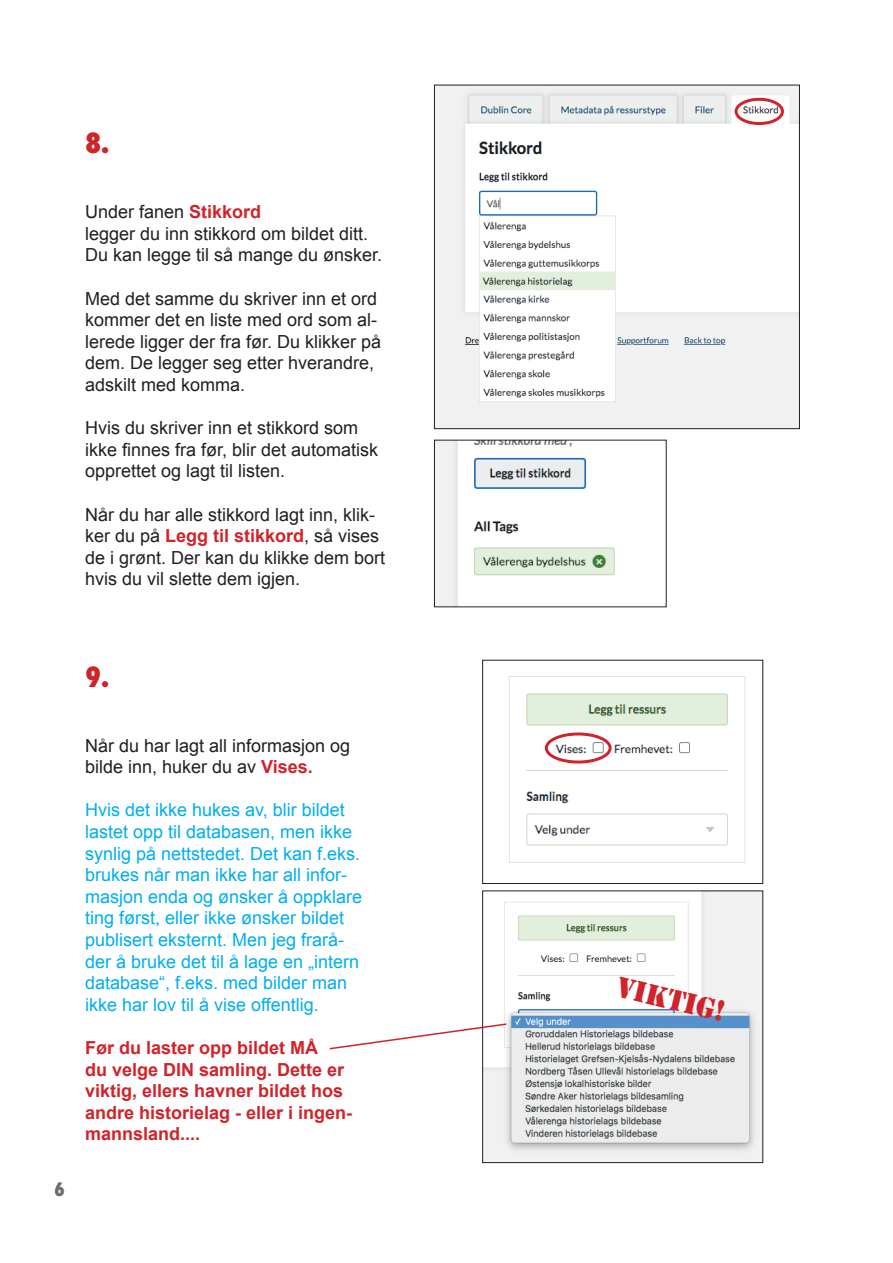
<style>
.page{position:relative;width:893px;height:1263px;background:#fff}
.page>*{position:absolute;margin:0;border:0;box-sizing:border-box;transform-origin:0 0}
.t1{font:27px "Stencil Std";color:#d1232a}
.t2{font:800 condensed 27px "Futura";color:#d1232a}
.t3{font:18px/21.6px "Arial";color:#231f20}
.t4{font:18px/21.6px "Arial";color:#00aeef}
.t5{font:700 18px/21.6px "Arial";color:#d1232a}
.t6{font:800 condensed 18px "Futura";color:#6c6d70}
.s1{font-weight:700;color:#d1232a}
</style>
<div class="page">
<img style="left:436px;top:87px;width:362px;height:340px">
<div style="left:434px;top:85px;width:366px;height:344px;border:1px solid #231f20"></div>
<img style="left:436px;top:442px;width:179px;height:163px">
<div style="left:735px;top:98px;width:49px;height:27px;border:3px solid #d1232a;border-radius:50%"></div>
<img style="left:509px;top:676px;width:237px;height:187px">
<div style="left:482px;top:660px;width:281px;height:224px;border:1px solid #231f20"></div>
<img style="left:484px;top:892px;width:277px;height:269px">
<div style="left:482px;top:890px;width:281px;height:273px;border:1px solid #231f20"></div>
<div style="left:545px;top:732px;width:67px;height:31px;border:3px solid #d1232a;border-radius:50%"></div>
<svg style="left:329px;top:1022px;width:179px;height:28px"></svg>
<h1 class="t2" style="left:85px;top:125px;width:26px">8.</h1>
<p class="t3" style="left:85px;top:201px;width:299px">Under fanen <span class="s1">Stikkord<br></span>legger du inn stikkord om bildet ditt.<br>Du kan legge til så mange du ønsker.</p>
<p class="t3" style="left:85px;top:288px;width:298px">Med det samme du skriver inn et ord kommer det en liste med ord som al&shy;lerede ligger der fra før. Du klikker på dem. De legger seg etter hverandre, adskilt med komma.</p>
<p class="t3" style="left:85px;top:417px;width:295px">Hvis du skriver inn et stikkord som ikke finnes fra før, blir det automatisk opprettet og lagt til listen.</p>
<p class="t3" style="left:85px;top:504px;width:302px">Når du har alle stikkord lagt inn, klik&shy;ker du på <span class="s1">Legg til stikkord</span>, så vises de i grønt. Der kan du klikke dem bort hvis du vil slette dem igjen.</p>
<p class="t6" style="left:54px;top:1177px;width:12px">6</p>
<h1 class="t2" style="left:85px;top:658px;width:26px">9.</h1>
<p class="t3" style="left:85px;top:734px;width:267px">Når du har lagt all informasjon og bilde inn, huker du av <span class="s1">Vises.</span></p>
<p class="t4" style="left:85px;top:799px;width:279px">Hvis det ikke hukes av, blir bildet lastet opp til databasen, men ikke synlig på nettstedet. Det kan f.eks. brukes når man ikke har all infor&shy;masjon enda og ønsker å oppklare ting først, eller ikke ønsker bildet publisert eksternt. Men jeg frarå&shy;der å bruke det til å lage en „intern database“, f.eks. med bilder man ikke har lov til å vise offentlig.</p>
<p class="t5" style="left:85px;top:1037px;width:269px">Før du laster opp bildet MÅ<br>du velge DIN samling. Dette er viktig, ellers havner bildet hos andre historielag - eller i ingen&shy;mannsland....</p>
<h1 class="t1" style="left:621px;top:969px;width:112px;rotate:13deg">VIKTIG!</h1>
</div>
